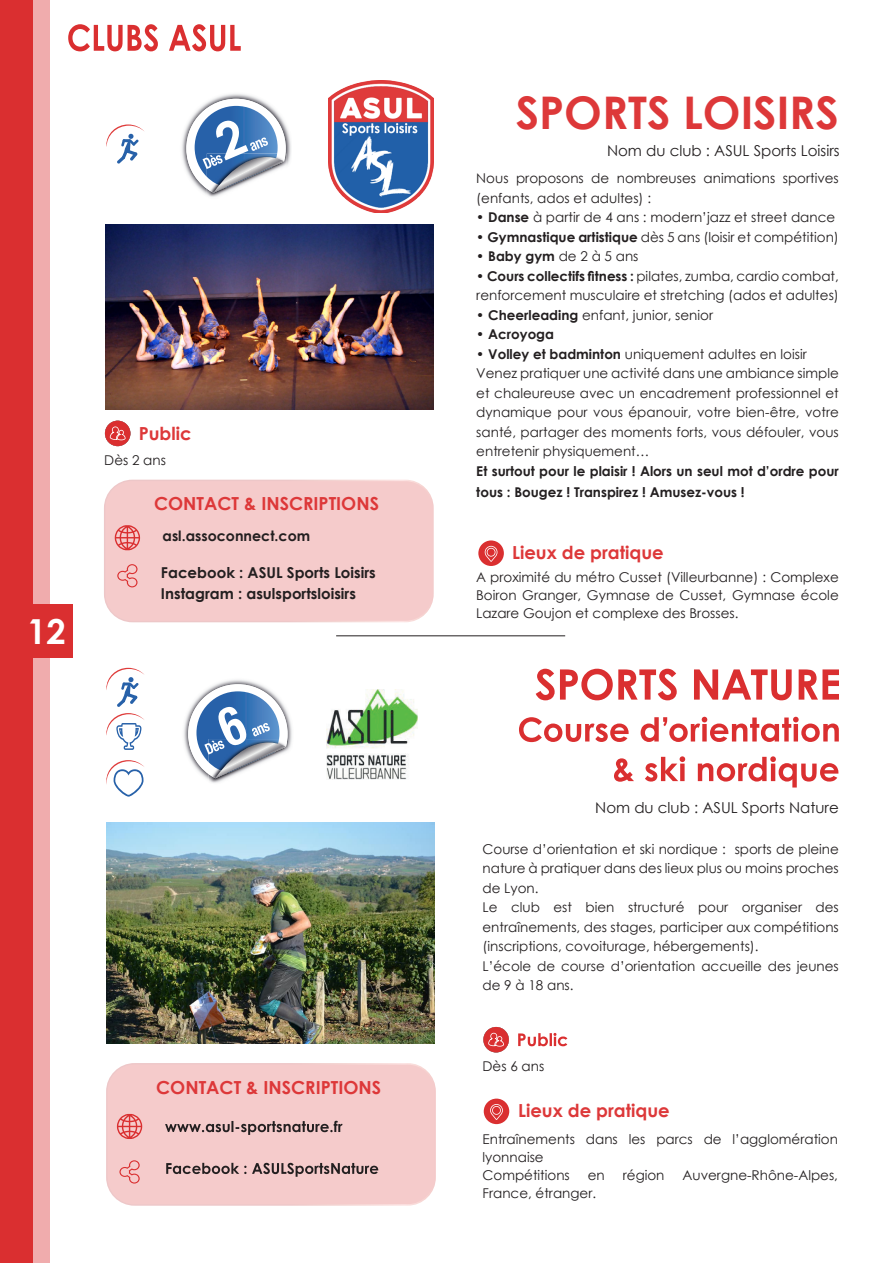
<style>
.page{position:relative;width:893px;height:1263px;background:#fff}
.page>*{position:absolute;margin:0;border:0;box-sizing:border-box;transform-origin:0 0}
.t1{font:700 45px "Century Gothic";color:#dd3839}
.t2{font:700 34.5px "Century Gothic";color:#fff}
.t3{font:700 18px "Century Gothic";color:#dd3839}
.t4{font:15px "Century Gothic";color:#231f20}
.t5{font:700 15px "Century Gothic";color:#231f20}
.t6{font:700 14.25px "Century Gothic";color:#231f20}
.t7{font:13.5px/19.5px "Century Gothic";color:#231f20}
.t8{font:700 13.5px/21px "Century Gothic";color:#231f20}
.s1{font-weight:700}
.s2{font-weight:400}
</style>
<div class="page">
<svg style="left:68px;top:24px;width:173px;height:27px"></svg>
<div style="left:0;top:0;width:33px;height:1263px;background:#da2f30"></div>
<div style="left:31px;top:0;width:19px;height:1263px;background:#f0acad"></div>
<div style="left:0;top:604px;width:72px;height:54px;background:#da2f30"></div>
<div style="left:105px;top:480px;width:328px;height:141px;background:#f5cbcb;border-radius:28px"></div>
<div style="left:104px;top:480px;width:330px;height:142px;border:2px solid #fff;border-radius:28px"></div>
<svg style="left:115px;top:525px;width:25px;height:25px"></svg>
<svg style="left:117px;top:564px;width:21px;height:23px"></svg>
<hr style="left:336px;top:635px;width:229px;height:1px;background:#231f20">
<div style="left:107px;top:1064px;width:328px;height:141px;background:#f5cbcb;border-radius:28px"></div>
<div style="left:106px;top:1063px;width:330px;height:143px;border:2px solid #fff;border-radius:28px"></div>
<svg style="left:117px;top:1114px;width:25px;height:25px"></svg>
<svg style="left:119px;top:1160px;width:21px;height:23px"></svg>
<svg style="left:106px;top:124px;width:38px;height:40px"></svg>
<svg style="left:105px;top:421px;width:25px;height:25px"></svg>
<div style="left:478px;top:540px;width:26px;height:26px;background:#da2f30;border-radius:50%"></div>
<svg style="left:485px;top:546px;width:12px;height:16px"></svg>
<img style="left:184px;top:680px;width:108px;height:100px">
<img style="left:209px;top:778px;width:79px;height:5px">
<svg style="left:188px;top:684px;width:100px;height:94px"></svg>
<img style="left:182px;top:94px;width:109px;height:101px">
<img style="left:207px;top:193px;width:79px;height:4px">
<img style="left:328px;top:81px;width:105px;height:132px">
<img style="left:105px;top:224px;width:329px;height:186px">
<svg style="left:614px;top:756px;width:224px;height:31px"></svg>
<svg style="left:519px;top:717px;width:320px;height:25px"></svg>
<svg style="left:536px;top:669px;width:303px;height:31px"></svg>
<img style="left:326px;top:690px;width:91px;height:89px">
<svg style="left:106px;top:668px;width:38px;height:39px"></svg>
<svg style="left:106px;top:713px;width:38px;height:37px"></svg>
<svg style="left:106px;top:760px;width:38px;height:37px"></svg>
<div style="left:484px;top:1098px;width:25px;height:26px;background:#da2f30;border-radius:50%"></div>
<svg style="left:490px;top:1104px;width:13px;height:16px"></svg>
<svg style="left:483px;top:1027px;width:26px;height:25px"></svg>
<svg style="left:518px;top:1033px;width:49px;height:13px"></svg>
<svg style="left:165px;top:1121px;width:178px;height:14px"></svg>
<svg style="left:166px;top:1163px;width:212px;height:14px"></svg>
<img style="left:107px;top:822px;width:328px;height:221px">
<svg style="left:186px;top:99px;width:100px;height:94px"></svg>
<p class="t2" style="left:27px;top:605px;width:40px">12</p>
<p class="t3" style="left:139px;top:419px;width:54px">Public</p>
<p class="t7" style="left:104px;top:450px;width:63px">Dès 2 ans</p>
<p class="t3" style="left:154px;top:490px;width:227px">CONTACT &amp; INSCRIPTIONS</p>
<p class="t6" style="left:163px;top:525px;width:149px">asl.assoconnect.com</p>
<p class="t5" style="left:161px;top:561px;width:216px">Facebook : ASUL Sports Loisirs</p>
<p class="t5" style="left:161px;top:582px;width:196px">Instagram : asulsportsloisirs</p>
<p class="t3" style="left:156px;top:1073px;width:227px">CONTACT &amp; INSCRIPTIONS</p>
<p class="t1" style="left:516px;top:78px;width:325px">SPORTS LOISIRS</p>
<p class="t4" style="left:607px;top:140px;width:234px">Nom du club : ASUL Sports Loisirs</p>
<p class="t7" style="left:476px;top:168px;width:364px">Nous proposons de nombreuses animations sportives (enfants, ados et adultes) :</p>
<p class="t7" style="left:476px;top:207px;width:360px">• <span class="s1">Danse</span> à partir de 4 ans : modern’jazz et street dance</p>
<p class="t7" style="left:476px;top:227px;width:364px">• <span class="s1">Gymnastique artistique</span> dès 5 ans (loisir et compétition)</p>
<p class="t7" style="left:476px;top:246px;width:164px">• <span class="s1">Baby gym</span> de 2 à 5 ans</p>
<p class="t7" style="left:476px;top:266px;width:364px">• <span class="s1">Cours collectifs fitness :</span> pilates, zumba, cardio combat, renforcement musculaire et stretching (ados et adultes)</p>
<p class="t7" style="left:476px;top:305px;width:238px">• <span class="s1">Cheerleading</span> enfant, junior, senior</p>
<p class="t8" style="left:476px;top:323px;width:79px"><span class="s2">•</span> Acroyoga</p>
<p class="t7" style="left:476px;top:344px;width:332px">• <span class="s1">Volley et badminton</span> uniquement adultes en loisir</p>
<p class="t7" style="left:476px;top:363px;width:364px;text-align:justify">Venez pratiquer une activité dans une ambiance simple et chaleureuse avec un encadrement professionnel et dynamique pour vous épanouir, votre bien-être, votre santé, partager des moments forts, vous défouler, vous entretenir physiquement…</p>
<p class="t8" style="left:476px;top:460px;width:364px">Et surtout pour le plaisir ! Alors un seul mot d’ordre pour tous : Bougez ! Transpirez ! Amusez-vous !</p>
<p class="t3" style="left:512px;top:539px;width:153px">Lieux de pratique</p>
<p class="t7" style="left:476px;top:568px;width:364px;line-height:18px;text-align:justify">A proximité du métro Cusset (Villeurbanne) : Complexe Boiron Granger, Gymnase de Cusset, Gymnase école Lazare Goujon et complexe des Brosses.</p>
<p class="t4" style="left:595px;top:797px;width:245px">Nom du club : ASUL Sports Nature</p>
<p class="t7" style="left:482px;top:839px;width:358px;text-align:justify">Course d’orientation et ski nordique : sports de pleine nature à pratiquer dans des lieux plus ou moins proches de Lyon.</p>
<p class="t7" style="left:482px;top:897px;width:358px;text-align:justify">Le club est bien structuré pour organiser des entraînements, des stages, participer aux compétitions (inscriptions, covoiturage, hébergements).</p>
<p class="t7" style="left:482px;top:956px;width:358px">L’école de course d’orientation accueille des jeunes de 9 à 18 ans.</p>
<p class="t7" style="left:482px;top:1056px;width:63px">Dès 6 ans</p>
<p class="t3" style="left:518px;top:1097px;width:153px">Lieux de pratique</p>
<p class="t7" style="left:482px;top:1130px;width:357px;line-height:18px">Entraînements dans les parcs de l’agglomération lyonnaise</p>
<p class="t7" style="left:482px;top:1165px;width:89px">Compétitions</p>
<p class="t7" style="left:588px;top:1165px;width:19px">en</p>
<p class="t7" style="left:623px;top:1165px;width:43px">région</p>
<p class="t7" style="left:682px;top:1165px;width:157px">Auvergne-Rhône-Alpes,</p>
<p class="t7" style="left:482px;top:1183px;width:115px">France, étranger.</p>
</div>
